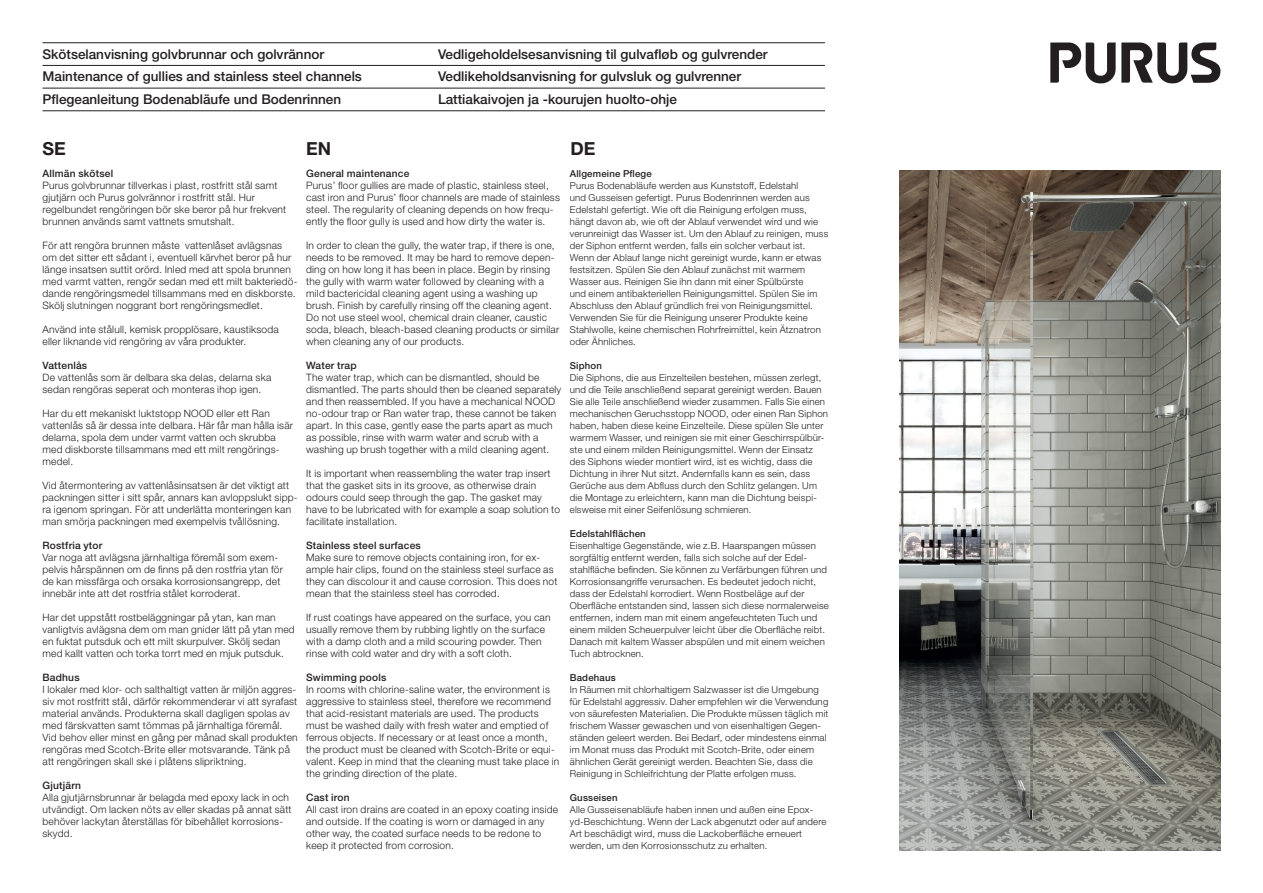
<style>
.page{position:relative;width:1263px;height:893px;background:#fff}
.page>*{position:absolute;margin:0;border:0;box-sizing:border-box;transform-origin:0 0}
.t1{font:700 18px "Helvetica Neue LT Std";color:#231f20}
.t2{font:500 13.5px/22.5px "Helvetica Neue LT Std";color:#231f20}
.t3{font:300 10.2px/12px "Helvetica Neue LT Std";letter-spacing:.02em;color:#231f20}
.t4{font:500 10.2px "Helvetica Neue LT Std";letter-spacing:.02em;color:#231f20}
.t5{font:300 9.6px/12px "Helvetica Neue LT Std";letter-spacing:.02em;color:#231f20}
.t6{font:500 9.6px "Helvetica Neue LT Std";letter-spacing:.02em;color:#231f20}
</style>
<div class="page">
<svg style="left:1050px;top:43px;width:170px;height:40px"></svg>
<img style="left:899px;top:170px;width:321px;height:680px">
<hr style="left:43px;top:42px;width:782px;height:1px;background:#231f20">
<hr style="left:43px;top:65px;width:782px;height:1px;background:#231f20">
<hr style="left:43px;top:88px;width:782px;height:1px;background:#231f20">
<hr style="left:43px;top:111px;width:782px;height:1px;background:#231f20">
<h2 class="t2" style="left:43px;top:42px;width:321px">Skötselanvisning golvbrunnar och golvrännor<br>Maintenance of gullies and stainless steel channels<br>Pflegeanleitung Bodenabläufe und Bodenrinnen</h2>
<h2 class="t2" style="left:438px;top:42px;width:331px">Vedligeholdelsesanvisning til gulvafløb og gulvrender<br>Vedlikeholdsanvisning for gulvsluk og gulvrenner<br>Lattiakaivojen ja -kourujen huolto-ohje</h2>
<h1 class="t1" style="left:43px;top:138px;width:25px">SE</h1>
<h1 class="t1" style="left:306px;top:138px;width:27px">EN</h1>
<h1 class="t1" style="left:570px;top:138px;width:27px">DE</h1>
<p class="t4" style="left:43px;top:168px;width:72px">Allmän skötsel</p>
<p class="t3" style="left:43px;top:180px;width:245px">Purus golvbrunnar tillverkas i plast, rostfritt stål samt gjutjärn och Purus golvrännor i rostfritt stål. Hur regelbundet rengöringen bör ske beror på hur frekvent brunnen används samt vattnets smutshalt.</p>
<p class="t3" style="left:43px;top:240px;width:256px">För att rengöra brunnen måste vattenlåset avlägsnas om det sitter ett sådant i, eventuell kärvhet beror på hur länge insatsen suttit orörd. Inled med att spola brunnen med varmt vatten, rengör sedan med ett milt bakteriedö&shy;dande rengöringsmedel tillsammans med en diskborste.<br>Skölj slutningen noggrant bort rengöringsmedlet.</p>
<p class="t3" style="left:43px;top:324px;width:238px">Använd inte stålull, kemisk propplösare, kaustiksoda eller liknande vid rengöring av våra produkter.</p>
<p class="t4" style="left:43px;top:360px;width:46px">Vattenlås</p>
<p class="t3" style="left:43px;top:372px;width:230px">De vattenlås som är delbara ska delas, delarna ska sedan rengöras seperat och monteras ihop igen.</p>
<p class="t3" style="left:43px;top:408px;width:252px">Har du ett mekaniskt luktstopp NOOD eller ett Ran vattenlås så är dessa inte delbara. Här får man hålla isär delarna, spola dem under varmt vatten och skrubba med diskborste tillsammans med ett milt rengörings&shy;medel.</p>
<p class="t3" style="left:43px;top:480px;width:257px">Vid återmontering av vattenlåsinsatsen är det viktigt att packningen sitter i sitt spår, annars kan avloppslukt sipp&shy;ra igenom springan. För att underlätta monteringen kan man smörja packningen med exempelvis tvållösning.</p>
<p class="t4" style="left:43px;top:540px;width:61px">Rostfria ytor</p>
<p class="t3" style="left:43px;top:552px;width:242px">Var noga att avlägsna järnhaltiga föremål som exem&shy;pelvis hårspännen om de finns på den rostfria ytan för de kan missfärga och orsaka korrosionsangrepp, det innebär inte att det rostfria stålet korroderat.</p>
<p class="t3" style="left:43px;top:612px;width:254px">Har det uppstått rostbeläggningar på ytan, kan man vanligtvis avlägsna dem om man gnider lätt på ytan med en fuktat putsduk och ett milt skurpulver. Skölj sedan med kallt vatten och torka torrt med en mjuk putsduk.</p>
<p class="t4" style="left:43px;top:672px;width:39px">Badhus</p>
<p class="t3" style="left:43px;top:683px;width:257px">I lokaler med klor- och salthaltigt vatten är miljön aggres&shy;siv mot rostfritt stål, därför rekommenderar vi att syrafast material används. Produkterna skall dagligen spolas av med färskvatten samt tömmas på järnhaltiga föremål.<br>Vid behov eller minst en gång per månad skall produkten rengöras med Scotch-Brite eller motsvarande. Tänk på att rengöringen skall ske i plåtens slipriktning.</p>
<p class="t4" style="left:43px;top:780px;width:40px">Gjutjärn</p>
<p class="t3" style="left:43px;top:791px;width:251px">Alla gjutjärnsbrunnar är belagda med epoxy lack in och utvändigt. Om lacken nöts av eller skadas på annat sätt behöver lackytan återställas för bibehållet korrosions&shy;skydd.</p>
<p class="t4" style="left:306px;top:168px;width:105px">General maintenance</p>
<p class="t3" style="left:306px;top:180px;width:255px">Purus’ floor gullies are made of plastic, stainless steel, cast iron and Purus’ floor channels are made of stainless steel. The regularity of cleaning depends on how frequ&shy;ently the floor gully is used and how dirty the water is.</p>
<p class="t3" style="left:306px;top:240px;width:255px">In order to clean the gully, the water trap, if there is one, needs to be removed. It may be hard to remove depen&shy;ding on how long it has been in place. Begin by rinsing the gully with warm water followed by cleaning with a mild bactericidal cleaning agent using a washing up brush. Finish by carefully rinsing off the cleaning agent.<br>Do not use steel wool, chemical drain cleaner, caustic soda, bleach, bleach-based cleaning products or similar when cleaning any of our products.</p>
<p class="t4" style="left:306px;top:360px;width:52px">Water trap</p>
<p class="t3" style="left:306px;top:372px;width:257px">The water trap, which can be dismantled, should be dismantled. The parts should then be cleaned separately and then reassembled. If you have a mechanical NOOD no-odour trap or Ran water trap, these cannot be taken apart. In this case, gently ease the parts apart as much as possible, rinse with warm water and scrub with a washing up brush together with a mild cleaning agent.</p>
<p class="t3" style="left:306px;top:467px;width:255px">It is important when reassembling the water trap insert that the gasket sits in its groove, as otherwise drain odours could seep through the gap. The gasket may have to be lubricated with for example a soap solution to facilitate installation.</p>
<p class="t4" style="left:306px;top:540px;width:116px">Stainless steel surfaces</p>
<p class="t3" style="left:306px;top:551px;width:253px">Make sure to remove objects containing iron, for ex&shy;ample hair clips, found on the stainless steel surface as they can discolour it and cause corrosion. This does not mean that the stainless steel has corroded.</p>
<p class="t3" style="left:306px;top:612px;width:246px">If rust coatings have appeared on the surface, you can usually remove them by rubbing lightly on the surface with a damp cloth and a mild scouring powder. Then rinse with cold water and dry with a soft cloth.</p>
<p class="t4" style="left:306px;top:672px;width:82px">Swimming pools</p>
<p class="t3" style="left:306px;top:683px;width:255px">In rooms with chlorine-saline water, the environment is aggressive to stainless steel, therefore we recommend that acid-resistant materials are used. The products must be washed daily with fresh water and emptied of ferrous objects. If necessary or at least once a month, the product must be cleaned with Scotch-Brite or equi&shy;valent. Keep in mind that the cleaning must take place in the grinding direction of the plate.</p>
<p class="t4" style="left:306px;top:792px;width:45px">Cast iron</p>
<p class="t3" style="left:306px;top:804px;width:253px">All cast iron drains are coated in an epoxy coating inside and outside. If the coating is worn or damaged in any other way, the coated surface needs to be redone to keep it protected from corrosion.</p>
<p class="t6" style="left:570px;top:168px;width:84px">Allgemeine Pflege</p>
<p class="t5" style="left:570px;top:179px;width:260px">Purus Bodenabläufe werden aus Kunststoff, Edelstahl<br>und Gusseisen gefertigt. Purus Bodenrinnen werden aus Edelstahl gefertigt. Wie oft die Reinigung erfolgen muss, hängt davon ab, wie oft der Ablauf verwendet wird und wie verunreinigt das Wasser ist. Um den Ablauf zu reinigen, muss der Siphon entfernt werden, falls ein solcher verbaut ist.<br>Wenn der Ablauf lange nicht gereinigt wurde, kann er etwas festsitzen. Spülen Sie den Ablauf zunächst mit warmem Wasser aus. Reinigen Sie ihn dann mit einer Spülbürste<br>und einem antibakteriellen Reinigungsmittel. Spülen Sie im Abschluss den Ablauf gründlich frei von Reinigungsmittel.<br>Verwenden Sie für die Reinigung unserer Produkte keine Stahlwolle, keine chemischen Rohrfreimittel, kein Ätznatron oder Ähnliches.</p>
<p class="t6" style="left:570px;top:360px;width:34px">Siphon</p>
<p class="t5" style="left:570px;top:371px;width:260px">Die Siphons, die aus Einzelteilen bestehen, müssen zerlegt, und die Teile anschließend separat gereinigt werden. Bauen Sie alle Teile anschließend wieder zusammen. Falls Sie einen mechanischen Geruchsstopp NOOD, oder einen Ran Siphon haben, haben diese keine Einzelteile. Diese spülen SIe unter warmem Wasser, und reinigen sie mit einer Geschirrspülbür&shy;ste und einem milden Reinigungsmittel. Wenn der Einsatz des Siphons wieder montiert wird, ist es wichtig, dass die Dichtung in ihrer Nut sitzt. Andernfalls kann es sein, dass Gerüche aus dem Abfluss durch den Schlitz gelangen. Um die Montage zu erleichtern, kann man die Dichtung beispi&shy;elsweise mit einer Seifenlösung schmieren.</p>
<p class="t6" style="left:570px;top:528px;width:77px">Edelstahlflächen</p>
<p class="t5" style="left:570px;top:539px;width:260px">Eisenhaltige Gegenstände, wie z.B. Haarspangen müssen sorgfältig entfernt werden, falls sich solche auf der Edel&shy;stahlfläche befinden. Sie können zu Verfärbungen führen und Korrosionsangriffe verursachen. Es bedeutet jedoch nicht, dass der Edelstahl korrodiert. Wenn Rostbeläge auf der Oberfläche entstanden sind, lassen sich diese normalerweise entfernen, indem man mit einem angefeuchteten Tuch und einem milden Scheuerpulver leicht über die Oberfläche reibt.<br>Danach mit kaltem Wasser abspülen und mit einem weichen Tuch abtrocknen.</p>
<p class="t6" style="left:570px;top:672px;width:47px">Badehaus</p>
<p class="t5" style="left:570px;top:683px;width:260px">In Räumen mit chlorhaltigem Salzwasser ist die Umgebung für Edelstahl aggressiv. Daher empfehlen wir die Verwendung von säurefesten Materialien. Die Produkte müssen täglich mit frischem Wasser gewaschen und von eisenhaltigen Gegen&shy;ständen geleert werden. Bei Bedarf, oder mindestens einmal im Monat muss das Produkt mit Scotch-Brite, oder einem ähnlichen Gerät gereinigt werden. Beachten Sie, dass die Reinigung in Schleifrichtung der Platte erfolgen muss.</p>
<p class="t6" style="left:570px;top:792px;width:49px">Gusseisen</p>
<p class="t5" style="left:570px;top:803px;width:258px">Alle Gusseisenabläufe haben innen und außen eine Epox&shy;yd-Beschichtung. Wenn der Lack abgenutzt oder auf andere Art beschädigt wird, muss die Lackoberfläche erneuert werden, um den Korrosionsschutz zu erhalten.</p>
</div>
